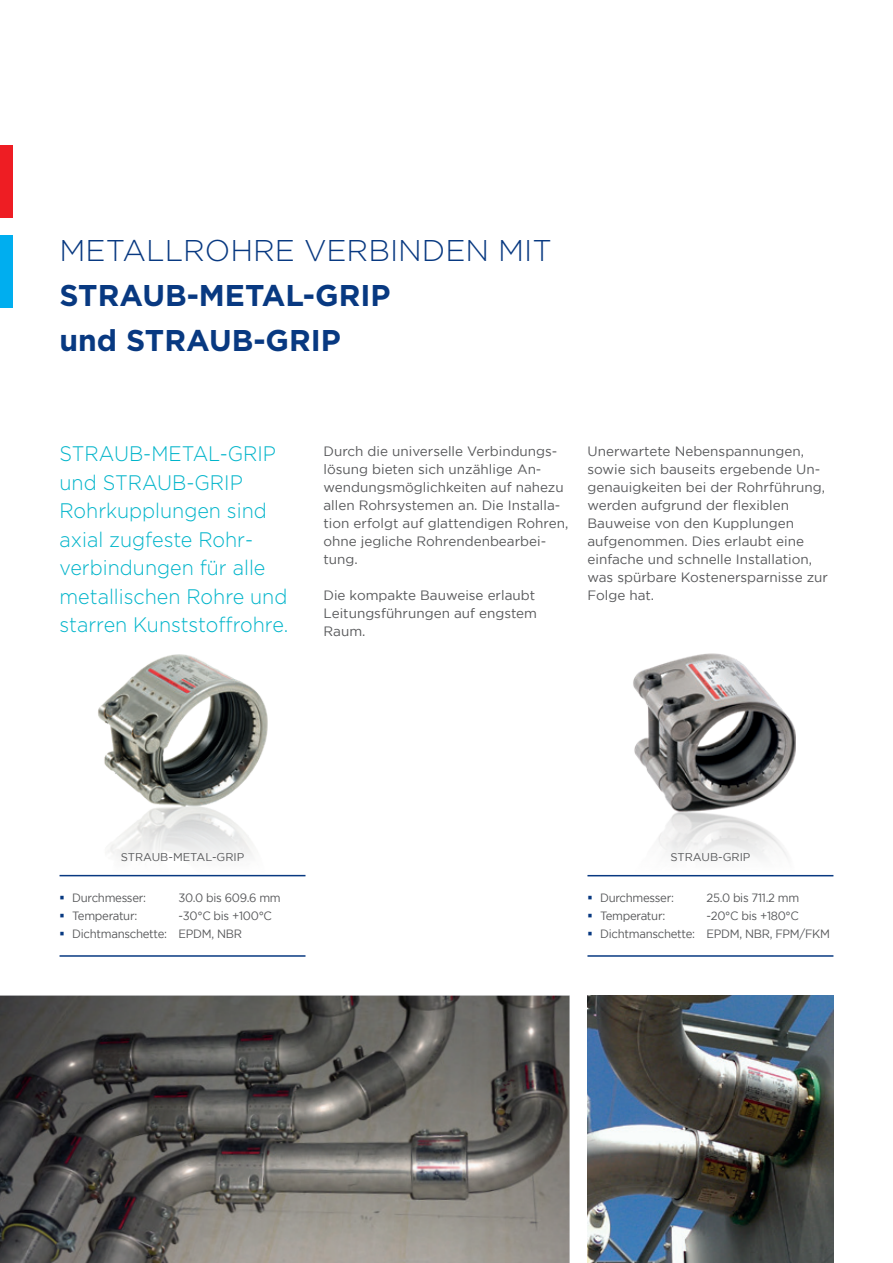
<style>
.page{position:relative;width:893px;height:1263px;background:#fff}
.page>*{position:absolute;margin:0;border:0;box-sizing:border-box;transform-origin:0 0}
.t1{font:700 30px/45px "Gotham";color:#083981}
.t2{font:300 30px "Gotham";color:#083981}
.t3{font:300 21px/28.5px "Gotham";color:#00b4ca;scale:.94 1}
.t4{font:13.5px/18px "Gotham";color:#57585a}
.t5{font:12px/18px "Gotham";letter-spacing:-.025em;color:#57585a;scale:.95 1}
.t6{font:11.25px "Gotham";color:#57585a}
</style>
<div class="page">
<img style="left:625px;top:654px;width:170px;height:342px">
<img style="left:587px;top:996px;width:246px;height:267px">
<hr style="left:60px;top:875px;width:245px;height:1px;background:#083981">
<hr style="left:60px;top:955px;width:245px;height:2px;background:#083981">
<img style="left:97px;top:654px;width:171px;height:342px">
<div style="left:0;top:235px;width:13px;height:72px;background:#00aeef"></div>
<div style="left:0;top:145px;width:13px;height:72px;background:#ee1d23"></div>
<hr style="left:587px;top:875px;width:246px;height:1px;background:#083981">
<hr style="left:587px;top:955px;width:246px;height:2px;background:#083981">
<img style="left:0;top:996px;width:569px;height:267px">
<h1 class="t2" style="left:60px;top:234px;width:494px">METALLROHRE VERBINDEN MIT</h1>
<h1 class="t1" style="left:60px;top:273px;width:332px">STRAUB-METAL-GRIP und STRAUB-GRIP</h1>
<h2 class="t3" style="left:60px;top:439px;width:245px">STRAUB-METAL-GRIP und STRAUB-GRIP<br>Rohrkupplungen sind axial zugfeste Rohr&shy;verbindungen für alle metallischen Rohre und starren Kunststoffrohre.</h2>
<p class="t4" style="left:323px;top:442px;width:246px">Durch die universelle Verbindungs&shy;lösung bieten sich unzählige An&shy;wendungsmöglichkeiten auf nahezu allen Rohrsystemen an. Die Installa&shy;tion erfolgt auf glattendigen Rohren, ohne jegliche Rohrendenbearbei&shy;tung.</p>
<p class="t4" style="left:323px;top:586px;width:215px">Die kompakte Bauweise erlaubt<br>Leitungsführungen auf engstem<br>Raum.</p>
<p class="t4" style="left:587px;top:442px;width:242px">Unerwartete Nebenspannungen, sowie sich bauseits ergebende Un&shy;genauigkeiten bei der Rohrführung, werden aufgrund der flexiblen<br>Bauweise von den Kupplungen aufgenommen. Dies erlaubt eine einfache und schnelle Installation, was spürbare Kostenersparnisse zur<br>Folge hat.</p>
<p class="t6" style="left:121px;top:851px;width:125px">STRAUB-METAL-GRIP</p>
<p class="t6" style="left:670px;top:851px;width:82px">STRAUB-GRIP</p>
<p class="t5" style="left:72px;top:889px;width:79px">Durchmesser:</p>
<p class="t5" style="left:179px;top:889px;width:109px">30.0 bis 609.6 mm</p>
<p class="t5" style="left:72px;top:907px;width:94px">Temperatur: -</p>
<p class="t5" style="left:72px;top:907px;width:212px;text-indent:111px">30°C bis +100°C<br>Dichtmanschette: EPDM, NBR</p>
<p class="t5" style="left:600px;top:889px;width:79px">Durchmesser:</p>
<p class="t5" style="left:706px;top:889px;width:99px">25.0 bis 711.2 mm</p>
<p class="t5" style="left:600px;top:907px;width:94px">Temperatur: -</p>
<p class="t5" style="left:600px;top:907px;width:243px;text-indent:111px">20°C bis +180°C<br>Dichtmanschette: EPDM, NBR, FPM/FKM</p>
</div>
